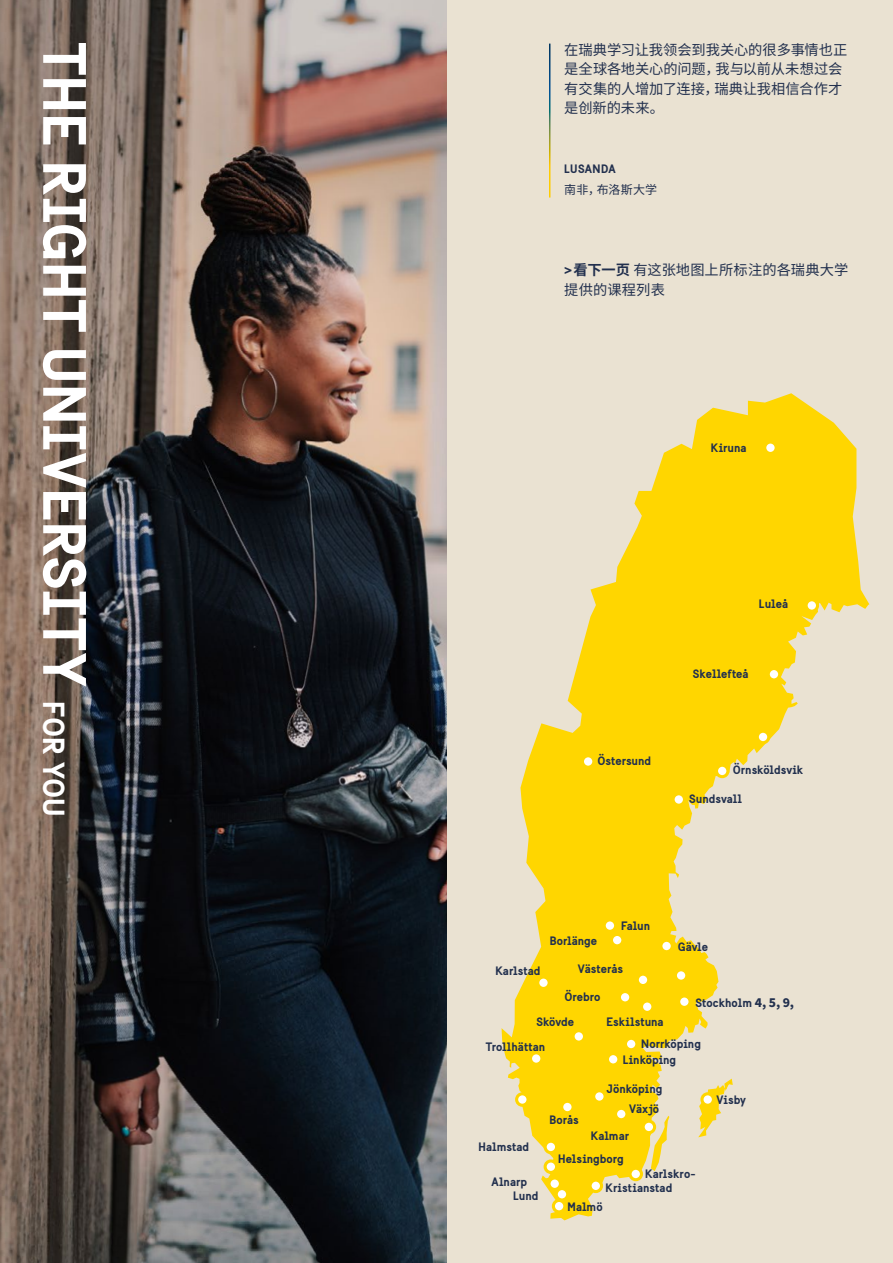
<style>
.page{position:relative;width:893px;height:1263px;background:#fff}
.page>*{position:absolute;margin:0;border:0;box-sizing:border-box;transform-origin:0 0}
.t1{font:700 60px "Sweden Sans";letter-spacing:.01em;color:#fff}
.t2{font:14.25px/19.5px "Noto Sans SC";color:#22304e}
.t3{font:700 12px "Sweden Sans";color:#22304e}
.t4{font:12px "Noto Sans SC";letter-spacing:.005em;color:#22304e}
.t5{font:700 12px "Sweden Sans";letter-spacing:.03em;color:#22304e}
.s1{font-size:30px}
.s2{font-family:"Sweden Sans";font-weight:700}
.s3{font-weight:700}
.s4{font-family:"Noto Sans SC";font-weight:900}
</style>
<div class="page">
<div style="left:446px;top:0;width:447px;height:1263px;background:#eae2d2"></div>
<img style="left:0;top:0;width:447px;height:1263px">
<svg style="left:501px;top:393px;width:368px;height:827px"></svg>
<svg style="left:698px;top:1077px;width:36px;height:60px"></svg>
<svg style="left:651px;top:1116px;width:18px;height:55px"></svg>
<hr style="left:549px;top:44px;width:1px;height:154px;background:#fff">
<svg style="left:806px;top:600px;width:11px;height:11px"></svg>
<div style="left:804px;top:598px;width:15px;height:15px;border:3px solid #ffd600;border-radius:50%"></div>
<svg style="left:765px;top:442px;width:11px;height:11px"></svg>
<div style="left:763px;top:440px;width:15px;height:15px;border:3px solid #ffd600;border-radius:50%"></div>
<div style="left:757px;top:731px;width:12px;height:12px;background:#fff;border-radius:50%"></div>
<div style="left:756px;top:730px;width:14px;height:14px;border:3px solid #ffd600;border-radius:50%"></div>
<div style="left:768px;top:668px;width:12px;height:12px;background:#fff;border-radius:50%"></div>
<div style="left:767px;top:667px;width:14px;height:14px;border:3px solid #ffd600;border-radius:50%"></div>
<svg style="left:673px;top:794px;width:11px;height:11px"></svg>
<div style="left:671px;top:792px;width:15px;height:15px;border:3px solid #ffd600;border-radius:50%"></div>
<div style="left:716px;top:765px;width:12px;height:12px;background:#fff;border-radius:50%"></div>
<div style="left:715px;top:764px;width:14px;height:14px;border:3px solid #ffd600;border-radius:50%"></div>
<div style="left:582px;top:756px;width:12px;height:11px;background:#fff;border-radius:50%"></div>
<div style="left:581px;top:754px;width:14px;height:15px;border:3px solid #ffd600;border-radius:50%"></div>
<div style="left:661px;top:940px;width:11px;height:12px;background:#fff;border-radius:50%"></div>
<div style="left:659px;top:939px;width:15px;height:14px;border:3px solid #ffd600;border-radius:50%"></div>
<div style="left:675px;top:970px;width:12px;height:11px;background:#fff;border-radius:50%"></div>
<div style="left:674px;top:968px;width:14px;height:15px;border:3px solid #ffd600;border-radius:50%"></div>
<div style="left:679px;top:996px;width:11px;height:11px;background:#fff;border-radius:50%"></div>
<div style="left:677px;top:994px;width:15px;height:15px;border:3px solid #ffd600;border-radius:50%"></div>
<div style="left:637px;top:974px;width:12px;height:11px;background:#fff;border-radius:50%"></div>
<div style="left:636px;top:972px;width:14px;height:15px;border:3px solid #ffd600;border-radius:50%"></div>
<div style="left:641px;top:1001px;width:12px;height:11px;background:#fff;border-radius:50%"></div>
<div style="left:640px;top:999px;width:14px;height:15px;border:3px solid #ffd600;border-radius:50%"></div>
<div style="left:619px;top:991px;width:12px;height:12px;background:#fff;border-radius:50%"></div>
<div style="left:618px;top:990px;width:14px;height:14px;border:3px solid #ffd600;border-radius:50%"></div>
<svg style="left:573px;top:1031px;width:11px;height:11px"></svg>
<div style="left:571px;top:1029px;width:15px;height:15px;border:3px solid #ffd600;border-radius:50%"></div>
<svg style="left:538px;top:977px;width:11px;height:11px"></svg>
<div style="left:536px;top:975px;width:15px;height:15px;border:3px solid #ffd600;border-radius:50%"></div>
<div style="left:530px;top:1053px;width:12px;height:11px;background:#fff;border-radius:50%"></div>
<div style="left:529px;top:1051px;width:14px;height:15px;border:3px solid #ffd600;border-radius:50%"></div>
<svg style="left:517px;top:1094px;width:11px;height:11px"></svg>
<div style="left:515px;top:1092px;width:15px;height:15px;border:3px solid #ffd600;border-radius:50%"></div>
<div style="left:562px;top:1101px;width:11px;height:12px;background:#fff;border-radius:50%"></div>
<div style="left:560px;top:1100px;width:15px;height:14px;border:3px solid #ffd600;border-radius:50%"></div>
<div style="left:545px;top:1141px;width:12px;height:12px;background:#fff;border-radius:50%"></div>
<div style="left:544px;top:1140px;width:14px;height:14px;border:3px solid #ffd600;border-radius:50%"></div>
<svg style="left:549px;top:1178px;width:11px;height:11px"></svg>
<div style="left:547px;top:1176px;width:15px;height:15px;border:3px solid #ffd600;border-radius:50%"></div>
<div style="left:545px;top:1161px;width:12px;height:11px;background:#fff;border-radius:50%"></div>
<div style="left:544px;top:1159px;width:14px;height:15px;border:3px solid #ffd600;border-radius:50%"></div>
<div style="left:556px;top:1188px;width:12px;height:12px;background:#fff;border-radius:50%"></div>
<div style="left:555px;top:1187px;width:14px;height:14px;border:3px solid #ffd600;border-radius:50%"></div>
<div style="left:553px;top:1200px;width:12px;height:12px;background:#fff;border-radius:50%"></div>
<div style="left:552px;top:1199px;width:14px;height:14px;border:3px solid #ffd600;border-radius:50%"></div>
<div style="left:590px;top:1180px;width:11px;height:11px;background:#fff;border-radius:50%"></div>
<div style="left:589px;top:1178px;width:14px;height:15px;border:3px solid #ffd600;border-radius:50%"></div>
<div style="left:630px;top:1168px;width:11px;height:12px;background:#fff;border-radius:50%"></div>
<div style="left:628px;top:1167px;width:15px;height:14px;border:3px solid #ffd600;border-radius:50%"></div>
<div style="left:643px;top:1121px;width:12px;height:12px;background:#fff;border-radius:50%"></div>
<div style="left:642px;top:1120px;width:14px;height:14px;border:3px solid #ffd600;border-radius:50%"></div>
<svg style="left:702px;top:1094px;width:11px;height:11px"></svg>
<div style="left:700px;top:1092px;width:15px;height:15px;border:3px solid #ffd600;border-radius:50%"></div>
<div style="left:615px;top:1108px;width:12px;height:12px;background:#fff;border-radius:50%"></div>
<div style="left:614px;top:1107px;width:14px;height:14px;border:3px solid #ffd600;border-radius:50%"></div>
<div style="left:594px;top:1091px;width:11px;height:11px;background:#fff;border-radius:50%"></div>
<div style="left:592px;top:1089px;width:15px;height:15px;border:3px solid #ffd600;border-radius:50%"></div>
<div style="left:607px;top:1053px;width:12px;height:12px;background:#fff;border-radius:50%"></div>
<div style="left:606px;top:1052px;width:14px;height:14px;border:3px solid #ffd600;border-radius:50%"></div>
<div style="left:625px;top:1038px;width:12px;height:12px;background:#fff;border-radius:50%"></div>
<div style="left:624px;top:1037px;width:14px;height:14px;border:3px solid #ffd600;border-radius:50%"></div>
<div style="left:604px;top:920px;width:12px;height:11px;background:#fff;border-radius:50%"></div>
<div style="left:603px;top:918px;width:14px;height:15px;border:3px solid #ffd600;border-radius:50%"></div>
<div style="left:611px;top:934px;width:12px;height:12px;background:#fff;border-radius:50%"></div>
<div style="left:610px;top:933px;width:14px;height:14px;border:3px solid #ffd600;border-radius:50%"></div>
<h1 class="t1" style="left:102px;top:43px;width:775px;rotate:90deg">THE RIGHT UNIVERSITY <span class="s1">FOR YOU</span></h1>
<p class="t2" style="left:564px;top:40px;width:285px">在瑞典学习让我领会到我关心的很多事情也正是全球各地关心的问题，我与以前从未想过会有交集的人增加了连接，瑞典让我相信合作才是创新的未来。</p>
<p class="t5" style="left:564px;top:162px;width:53px">LUSANDA</p>
<p class="t4" style="left:564px;top:183px;width:94px">南非，布洛斯大学</p>
<p class="t2" style="left:564px;top:260px;width:286px"><span class="s2">&gt;</span><span class="s3">看下一页</span>有这张地图上所标注的各瑞典大学提供的课程列表</p>
<p class="t3" style="left:711px;top:440px;width:37px">Kiruna</p>
<p class="t3" style="left:759px;top:596px;width:31px">Luleå</p>
<p class="t3" style="left:693px;top:666px;width:57px">Skellefteå</p>
<p class="t3" style="left:597px;top:754px;width:55px">Östersund</p>
<p class="t3" style="left:733px;top:763px;width:72px">Örnsköldsvik</p>
<p class="t3" style="left:689px;top:791px;width:54px">Sundsvall</p>
<p class="t3" style="left:495px;top:963px;width:47px">Karlstad</p>
<p class="t3" style="left:550px;top:933px;width:49px">Borlänge</p>
<p class="t3" style="left:621px;top:918px;width:31px">Falun</p>
<p class="t3" style="left:578px;top:961px;width:47px">Västerås</p>
<p class="t3" style="left:564px;top:989px;width:38px">Örebro</p>
<p class="t3" style="left:536px;top:1014px;width:39px">Skövde</p>
<p class="t3" style="left:606px;top:1014px;width:59px">Eskilstuna</p>
<p class="t3" style="left:678px;top:939px;width:32px">Gävle</p>
<p class="t3" style="left:695px;top:995px;width:100px">Stockholm <span class="s4">4, 5, 9,</span></p>
<p class="t3" style="left:486px;top:1039px;width:61px">Trollhättan</p>
<p class="t3" style="left:479px;top:1139px;width:52px">Halmstad</p>
<p class="t3" style="left:549px;top:1112px;width:31px">Borås</p>
<p class="t3" style="left:641px;top:1036px;width:61px">Norrköping</p>
<p class="t3" style="left:623px;top:1052px;width:55px">Linköping</p>
<p class="t3" style="left:607px;top:1081px;width:57px">Jönköping</p>
<p class="t3" style="left:629px;top:1101px;width:32px">Växjö</p>
<p class="t3" style="left:591px;top:1128px;width:40px">Kalmar</p>
<p class="t3" style="left:492px;top:1174px;width:37px">Alnarp</p>
<p class="t3" style="left:513px;top:1188px;width:27px">Lund</p>
<p class="t3" style="left:558px;top:1151px;width:67px">Helsingborg</p>
<p class="t3" style="left:605px;top:1180px;width:68px">Kristianstad</p>
<p class="t3" style="left:645px;top:1166px;width:52px">Karlskro-</p>
<p class="t3" style="left:567px;top:1199px;width:37px">Malmö</p>
<p class="t3" style="left:716px;top:1092px;width:31px">Visby</p>
</div>
